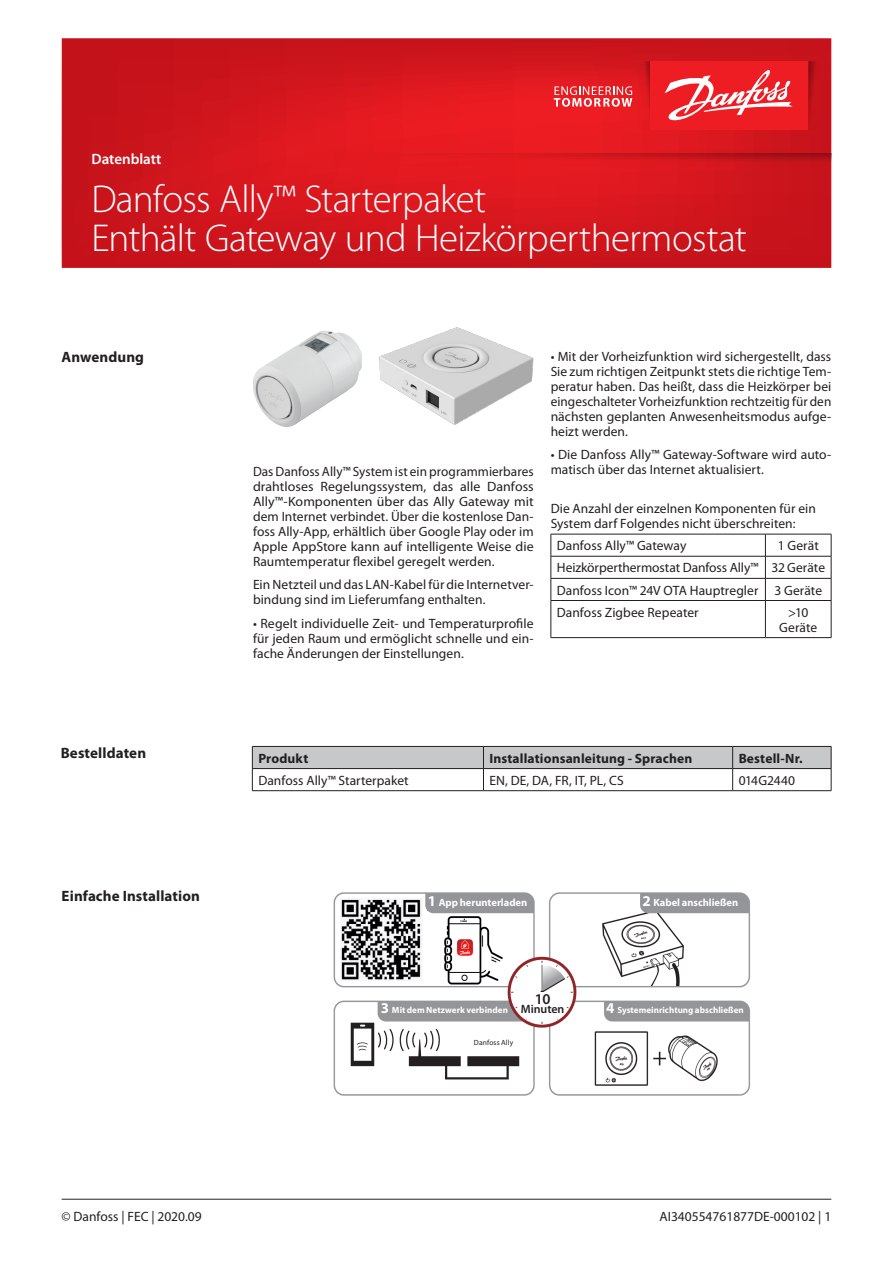
<style>
.page{position:relative;width:893px;height:1263px;background:#fff}
.page>*{position:absolute;margin:0;border:0;box-sizing:border-box;transform-origin:0 0}
.t1{font:300 39px/39px "Myriad Pro";letter-spacing:-.02em;color:#fff}
.Body_copy{font:700 15px "Myriad Pro";letter-spacing:.005em;color:#231f20}
.t2{font:600 15px "Myriad Pro";color:#fff}
.Body_copy-2{font:600 15px "Myriad Pro";color:#231f20}
.Body_copy-3{font:13.5px/15px "Myriad Pro";color:#231f20;text-align:justify}
.Document_category__f{font:13.5px/15px "Myriad Pro";letter-spacing:.005em;color:#231f20}
.Body_copy-4{font:700 13.5px "Myriad Pro";letter-spacing:.01em;color:#231f20}
.Body_copy-5{font:600 12px "Myriad Pro";letter-spacing:-.005em;color:#231f20}
.Body_copy-6{font:700 10.5px "Myriad Pro";color:#fff}
.Body_copy-7{font:700 9px "Myriad Pro";color:#fff}
.Body_copy-8{font:7.5px "Myriad Pro";letter-spacing:.015em;color:#231f20}
.s1{font-size:15px}
</style>
<div class="page">
<hr style="left:62px;top:1199px;width:769px;height:1px;background:#231f20">
<svg style="left:62px;top:38px;width:769px;height:230px;background:#d3161d"></svg>
<svg style="left:808px;top:61px;width:13px;height:69px"></svg>
<svg style="left:638px;top:61px;width:12px;height:69px"></svg>
<div style="left:650px;top:61px;width:158px;height:69px;background:#ee1d23"></div>
<svg style="left:554px;top:86px;width:78px;height:21px;background:#f0696d"></svg>
<svg style="left:664px;top:70px;width:129px;height:51px"></svg>
<svg style="left:334px;top:153px;width:497px;height:13px;background:#d4171d"></svg>
<img style="left:334px;top:892px;width:416px;height:204px">
<hr style="left:551px;top:534px;width:214px;height:1px;background:#231f20">
<hr style="left:765px;top:534px;width:66px;height:1px;background:#231f20">
<hr style="left:551px;top:556px;width:214px;height:1px;background:#231f20">
<hr style="left:765px;top:556px;width:66px;height:1px;background:#231f20">
<hr style="left:551px;top:578px;width:214px;height:1px;background:#231f20">
<svg style="left:551px;top:534px;width:1px;height:66px"></svg>
<hr style="left:765px;top:578px;width:66px;height:1px;background:#231f20">
<svg style="left:765px;top:534px;width:1px;height:66px"></svg>
<svg style="left:831px;top:534px;width:1px;height:66px"></svg>
<hr style="left:551px;top:600px;width:214px;height:1px;background:#231f20">
<hr style="left:551px;top:601px;width:1px;height:36px;background:#231f20">
<hr style="left:765px;top:600px;width:66px;height:1px;background:#231f20">
<hr style="left:765px;top:601px;width:1px;height:36px;background:#231f20">
<hr style="left:831px;top:601px;width:1px;height:36px;background:#231f20">
<hr style="left:551px;top:637px;width:214px;height:1px;background:#231f20">
<hr style="left:765px;top:637px;width:66px;height:1px;background:#231f20">
<svg style="left:252px;top:746px;width:580px;height:44px"></svg>
<hr style="left:252px;top:790px;width:231px;height:1px;background:#231f20">
<hr style="left:483px;top:790px;width:250px;height:1px;background:#231f20">
<hr style="left:733px;top:790px;width:98px;height:1px;background:#231f20">
<div style="left:428px;top:895px;width:102px;height:16px;background:#949599"></div>
<div style="left:381px;top:1002px;width:127px;height:15px;background:#949599"></div>
<div style="left:642px;top:895px;width:102px;height:13px;background:#949599"></div>
<div style="left:606px;top:1002px;width:138px;height:16px;background:#949599"></div>
<div style="left:468px;top:1039px;width:51px;height:16px;background:#fff"></div>
<div style="left:527px;top:1010px;width:30px;height:10px;background:#fff"></div>
<div style="left:520px;top:992px;width:45px;height:22px;background:#fff"></div>
<img style="left:253px;top:331px;width:109px;height:96px">
<img style="left:379px;top:327px;width:155px;height:98px">
<p class="t2" style="left:91px;top:151px;width:71px">Datenblatt</p>
<h1 class="t1" style="left:91px;top:180px;width:657px">Danfoss Ally™ Starterpaket<br>Enthält Gateway und Heizkörperthermostat</h1>
<p class="Body_copy" style="left:62px;top:349px;width:84px">Anwendung</p>
<p class="Body_copy" style="left:61px;top:744px;width:87px">Bestelldaten</p>
<p class="Body_copy" style="left:62px;top:888px;width:140px">Einfache Installation</p>
<p class="Body_copy-3" style="left:253px;top:464px;width:282px">Das Danfoss Ally™ System ist ein programmierbares drahtloses Regelungssystem, das alle Danfoss Ally™-Komponenten über das Ally Gateway mit dem Internet verbindet. Über die kostenlose Dan&shy;foss Ally-App, erhältlich über Google Play oder im Apple AppStore kann auf intelligente Weise die Raumtemperatur flexibel geregelt werden.</p>
<p class="Body_copy-3" style="left:253px;top:577px;width:282px">Ein Netzteil und das LAN-Kabel für die Internetver&shy;bindung sind im Lieferumfang enthalten.</p>
<p class="Body_copy-3" style="left:253px;top:616px;width:282px">• Regelt individuelle Zeit- und Temperaturprofile für jeden Raum und ermöglicht schnelle und ein&shy;fache Änderungen der Einstellungen.</p>
<p class="Body_copy-3" style="left:551px;top:349px;width:282px">• Mit der Vorheizfunktion wird sichergestellt, dass Sie zum richtigen Zeitpunkt stets die richtige Tem&shy;peratur haben. Das heißt, dass die Heizkörper bei eingeschalteter Vorheizfunktion rechtzeitig für den nächsten geplanten Anwesenheitsmodus aufge&shy;heizt werden.</p>
<p class="Body_copy-3" style="left:551px;top:448px;width:282px">• Die Danfoss Ally™ Gateway-Software wird auto&shy;matisch über das Internet aktualisiert.</p>
<p class="Document_category__f" style="left:551px;top:501px;width:267px">Die Anzahl der einzelnen Komponenten für ein<br>System darf Folgendes nicht überschreiten:</p>
<p class="Body_copy-3" style="left:557px;top:538px;width:131px">Danfoss Ally™ Gateway</p>
<p class="Body_copy-3" style="left:778px;top:538px;width:43px">1 Gerät</p>
<p class="Body_copy-3" style="left:557px;top:561px;width:203px">Heizkörperthermostat Danfoss Ally™</p>
<p class="Body_copy-3" style="left:771px;top:561px;width:55px">32 Geräte</p>
<p class="Body_copy-3" style="left:557px;top:583px;width:203px">Danfoss Icon™ 24V OTA Hauptregler</p>
<p class="Body_copy-3" style="left:774px;top:583px;width:49px">3 Geräte</p>
<p class="Body_copy-3" style="left:557px;top:605px;width:143px">Danfoss Zigbee Repeater</p>
<p class="Body_copy-3" style="left:779px;top:605px;width:39px;text-align:center">&gt;10<br>Geräte</p>
<p class="Body_copy-4" style="left:258px;top:750px;width:51px">Produkt</p>
<p class="Body_copy-4" style="left:489px;top:750px;width:204px">Installationsanleitung - Sprachen</p>
<p class="Body_copy-4" style="left:739px;top:750px;width:66px">Bestell-Nr.</p>
<p class="Body_copy-3" style="left:258px;top:773px;width:152px">Danfoss Ally™ Starterpaket</p>
<p class="Body_copy-3" style="left:489px;top:773px;width:136px">EN, DE, DA, FR, IT, PL, CS</p>
<p class="Body_copy-3" style="left:739px;top:773px;width:58px">014G2440</p>
<p class="Body_copy-6" style="left:428px;top:897px;width:101px"><span class="s1">1</span> App herunterladen</p>
<p class="Body_copy-7" style="left:381px;top:1005px;width:129px"><span class="s1">3</span> Mit dem Netzwerk verbinden</p>
<p class="Body_copy-2" style="left:535px;top:990px;width:17px">10</p>
<p class="Body_copy-5" style="left:521px;top:1002px;width:45px">Minuten</p>
<p class="Body_copy-8" style="left:474px;top:1038px;width:41px">Danfoss Ally</p>
<p class="Body_copy-6" style="left:642px;top:897px;width:97px"><span class="s1">2</span> Kabel anschließen</p>
<p class="Body_copy-7" style="left:606px;top:1005px;width:139px"><span class="s1">4</span> Systemeinrichtung abschließen</p>
<p class="Body_copy-3" style="left:62px;top:1209px;width:142px">© Danfoss | FEC | 2020.09</p>
<p class="Body_copy-3" style="left:659px;top:1209px;width:173px">AI340554761877DE-000102 | 1</p>
</div>
